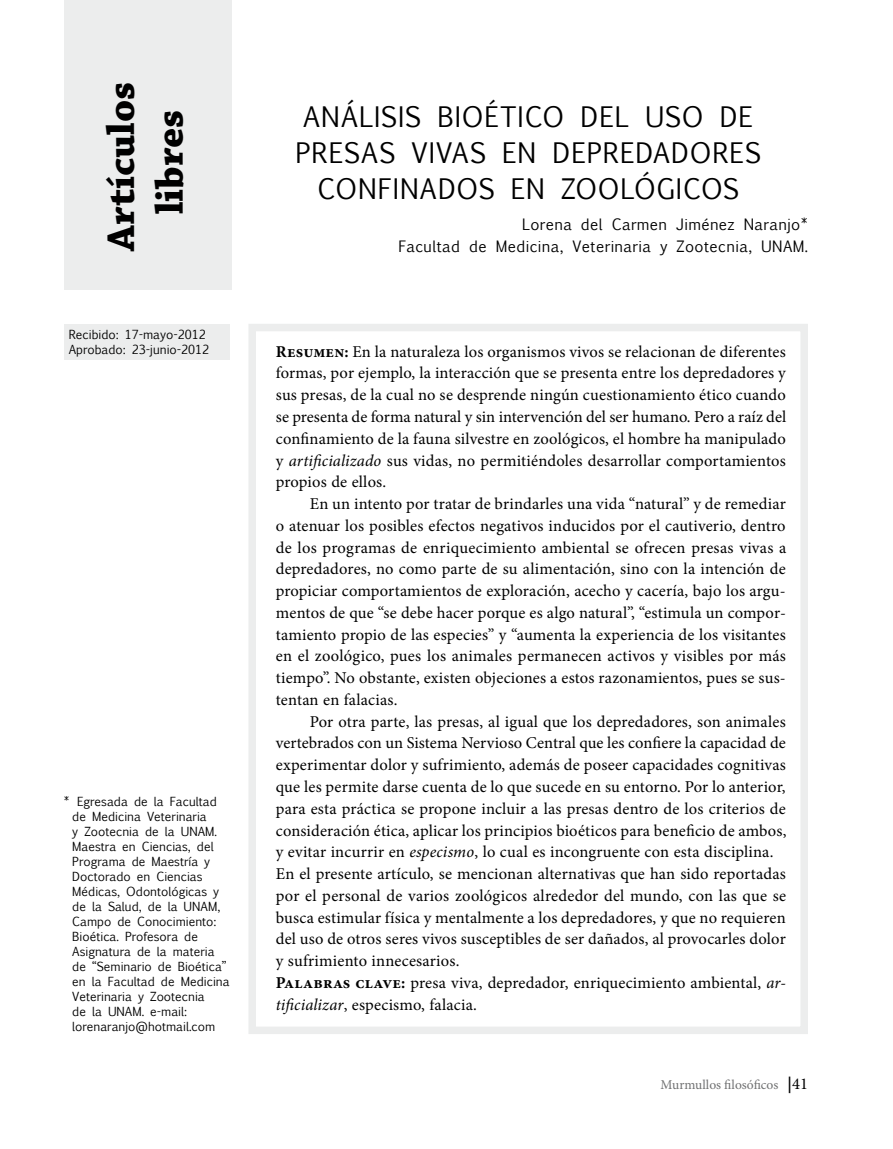
<style>
.page{position:relative;width:893px;height:1149px;background:#fff}
.page>*{position:absolute;margin:0;border:0;box-sizing:border-box;transform-origin:0 0}
.t1{font:700 40.5px/48.6px "Chaparral Pro";color:#000;text-align:center}
.t2{font:27px/36px "Euphemia UCAS";letter-spacing:.035em;color:#000;text-align:center}
.t3{font:16.5px/21.8px "Minion Pro";letter-spacing:.01em;color:#000;text-align:justify}
.t4{font:15px/22.5px "Euphemia UCAS";letter-spacing:.025em;color:#000;text-align:right}
.t5{font:13.5px "Minion Pro";color:#707172}
.t6{font:12px/15px "Euphemia UCAS";color:#000}
.s1{font-weight:700}
.s2{font-style:italic}
.s3{font-weight:700;font-size:16.5px;color:#000}
.s4{font-size:16.5px;color:#000}
</style>
<div class="page">
<div style="left:64px;top:0;width:168px;height:290px;background:#eceded"></div>
<div style="left:248px;top:324px;width:560px;height:709px;border:8px solid #eceded"></div>
<div style="left:64px;top:324px;width:166px;height:35px;background:#eceded"></div>
<h1 class="t1" style="left:99px;top:251px;width:171px;rotate:-90deg">Artículos libres</h1>
<p class="t6" style="left:69px;top:326px;width:142px">Recibido: 17-mayo-2012<br>Aprobado: 23-junio-2012</p>
<p class="t6" style="left:72px;top:793px;width:159px;text-indent:-9px">* Egresada de la Facultad de Medicina Veterinaria<br>y Zootecnia de la UNAM.<br>Maestra en Ciencias, del<br>Programa de Maestría y<br>Doctorado en Ciencias<br>Médicas, Odontológicas y de la Salud, de la UNAM,<br>Campo de Conocimiento:<br>Bioética. Profesora de<br>Asignatura de la materia de “Seminario de Bioética” en la Facultad de Medicina<br>Veterinaria y Zootecnia<br>de la UNAM. e-mail: lorenaranjo@hotmail.com</p>
<h2 class="t2" style="left:295px;top:99px;width:467px">Análisis Bioético del uso de<br>Presas Vivas en Depredadores<br>Confinados en Zoológicos</h2>
<p class="t4" style="left:398px;top:213px;width:411px">Lorena del Carmen Jiménez Naranjo*<br>Facultad de Medicina, Veterinaria y Zootecnia, UNAM.</p>
<p class="t3" style="left:276px;top:340px;width:512px"><span class="s1">Resumen:</span> En la naturaleza los organismos vivos se relacionan de diferentes formas, por ejemplo, la interacción que se presenta entre los depredadores y sus presas, de la cual no se desprende ningún cuestionamiento ético cuando se presenta de forma natural y sin intervención del ser humano. Pero a raíz del confinamiento de la fauna silvestre en zoológicos, el hombre ha manipulado y <span class="s2">artificializado</span> sus vidas, no permitiéndoles desarrollar comportamientos propios de ellos.</p>
<p class="t3" style="left:276px;top:493px;width:512px;text-indent:34px">En un intento por tratar de brindarles una vida “natural” y de remediar o atenuar los posibles efectos negativos inducidos por el cautiverio, dentro de los programas de enriquecimiento ambiental se ofrecen presas vivas a depredadores, no como parte de su alimentación, sino con la intención de propiciar comportamientos de exploración, acecho y cacería, bajo los argu&shy;mentos de que “se debe hacer porque es algo natural”, “estimula un compor&shy;tamiento propio de las especies” y “aumenta la experiencia de los visitantes en el zoológico, pues los animales permanecen activos y visibles por más tiempo”. No obstante, existen objeciones a estos razonamientos, pues se sus&shy;tentan en falacias.</p>
<p class="t3" style="left:276px;top:710px;width:512px;text-align:left;text-indent:34px">Por otra parte, las presas, al igual que los depredadores, son animales vertebrados con un Sistema Nervioso Central que les confiere la capacidad de experimentar dolor y sufrimiento, además de poseer capacidades cognitivas que les permite darse cuenta de lo que sucede en su entorno. Por lo anterior, para esta práctica se propone incluir a las presas dentro de los criterios de consideración ética, aplicar los principios bioéticos para beneficio de ambos, y evitar incurrir en <span class="s2">especismo</span>, lo cual es incongruente con esta disciplina.<br>En el presente artículo, se mencionan alternativas que han sido reportadas por el personal de varios zoológicos alrededor del mundo, con las que se busca estimular física y mentalmente a los depredadores, y que no requieren del uso de otros seres vivos susceptibles de ser dañados, al provocarles dolor y sufrimiento innecesarios.<br><span class="s1">Palabras clave:</span> presa viva, depredador, enriquecimiento ambiental, <span class="s2">ar&shy;tificializar</span>, especismo, falacia.</p>
<p class="t5" style="left:661px;top:1074px;width:149px">Murmullos filosóficos <span class="s3">|</span><span class="s4">41</span></p>
</div>
